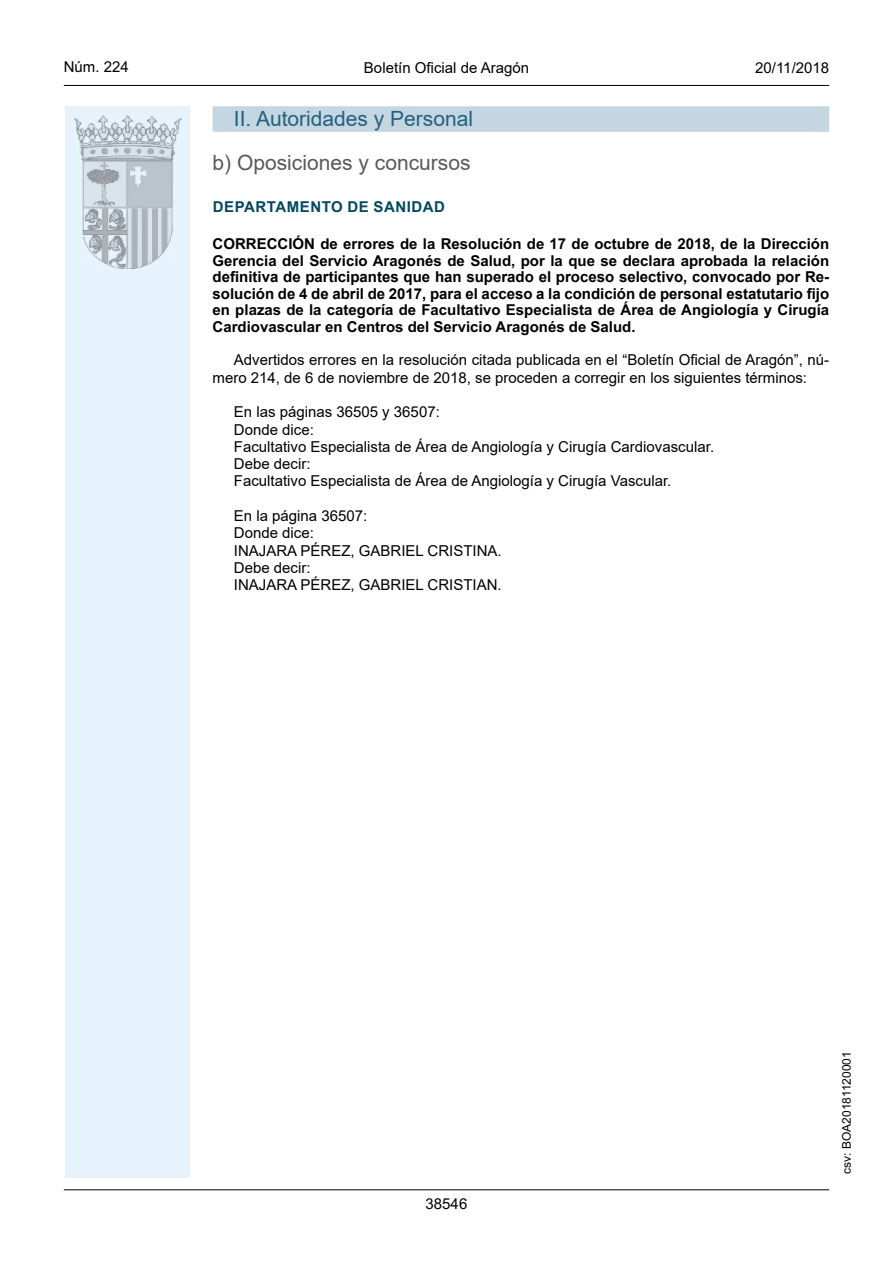
<style>
.page{position:relative;width:893px;height:1263px;background:#fff}
.page>*{position:absolute;margin:0;border:0;box-sizing:border-box;transform-origin:0 0}
.Titulo_sec{font:21px "Arial";color:#23617e}
.Sub_Seccion{font:21px "Arial";color:#59595b}
.inicio_de_parrafo{font:15px/17.2px "Arial";color:#000}
.Titulo_text{font:15px/16.5px "Arial Bold MT2";color:#000;text-align:justify}
.estilo_head-c{font:15px "Arial";color:#000}
.emisor_text{font:15px "Arial Bold MT2";letter-spacing:.035em;color:#004762}
.estilo_head-d{font:15px "Arial MT2";color:#000}
.estilo_head-i{font:15px "Arial MT2";color:#000}
.numero_pagina{font:15px "Arial MT2";color:#000}
.estilo_head-i-2{font:12px "Arial MT2";color:#000}
.s1{font-family:"Arial";font-weight:700}
</style>
<div class="page">
<div style="left:65px;top:106px;width:125px;height:1072px;background:#e6f3fd"></div>
<img style="left:75px;top:115px;width:106px;height:153px">
<hr style="left:64px;top:85px;width:765px;height:1px;background:#000">
<hr style="left:64px;top:1189px;width:765px;height:1px;background:#000">
<div style="left:213px;top:106px;width:616px;height:26px;background:#c4d6e2"></div>
<p class="estilo_head-i" style="left:64px;top:57px;width:67px">Núm. 224</p>
<p class="estilo_head-c" style="left:364px;top:57px;width:167px">Boletín Oficial de Aragón</p>
<p class="estilo_head-d" style="left:755px;top:57px;width:75px">20/11/2018</p>
<p class="Titulo_sec" style="left:234px;top:104px;width:241px">II. Autoridades y Personal</p>
<p class="Sub_Seccion" style="left:213px;top:148px;width:259px">b) Oposiciones y concursos</p>
<p class="emisor_text" style="left:213px;top:196px;width:234px">DEPARTAMENTO DE SANIDAD</p>
<p class="Titulo_text" style="left:213px;top:236px;width:618px">CORRECCIÓN de errores de la Resolución de 17 de octubre de 2018, de la Dirección Gerencia del Servicio Aragonés de Salud, por la que se declara aprobada la relación <span class="s1">definitiva de participantes que han superado el proceso selectivo, convocado por Re&shy;solución de 4 de abril de 2017, para el acceso a la condición de personal estatutario fijo </span>en plazas de la categoría de Facultativo Especialista de Área de Angiología y Cirugía Cardiovascular en Centros del Servicio Aragonés de Salud.</p>
<p class="inicio_de_parrafo" style="left:213px;top:351px;width:618px;text-indent:21px">Advertidos errores en la resolución citada publicada en el “Boletín Oficial de Aragón”, nú&shy;mero 214, de 6 de noviembre de 2018, se proceden a corregir en los siguientes términos:</p>
<p class="inicio_de_parrafo" style="left:234px;top:403px;width:207px">En las páginas 36505 y 36507:</p>
<p class="inicio_de_parrafo" style="left:234px;top:421px;width:82px">Donde dice:</p>
<p class="inicio_de_parrafo" style="left:234px;top:438px;width:482px">Facultativo Especialista de Área de Angiología y Cirugía Cardiovascular.</p>
<p class="inicio_de_parrafo" style="left:234px;top:455px;width:78px">Debe decir:</p>
<p class="inicio_de_parrafo" style="left:234px;top:472px;width:439px">Facultativo Especialista de Área de Angiología y Cirugía Vascular.</p>
<p class="inicio_de_parrafo" style="left:234px;top:507px;width:135px">En la página 36507:</p>
<p class="inicio_de_parrafo" style="left:234px;top:524px;width:82px">Donde dice:</p>
<p class="inicio_de_parrafo" style="left:234px;top:541px;width:269px">INAJARA PÉREZ, GABRIEL CRISTINA.</p>
<p class="inicio_de_parrafo" style="left:234px;top:559px;width:78px">Debe decir:</p>
<p class="inicio_de_parrafo" style="left:234px;top:576px;width:269px">INAJARA PÉREZ, GABRIEL CRISTIAN.</p>
<p class="numero_pagina" style="left:426px;top:1193px;width:43px">38546</p>
<p class="estilo_head-i-2" style="left:838px;top:1174px;width:124px;rotate:-90deg">csv: BOA20181120001</p>
</div>
